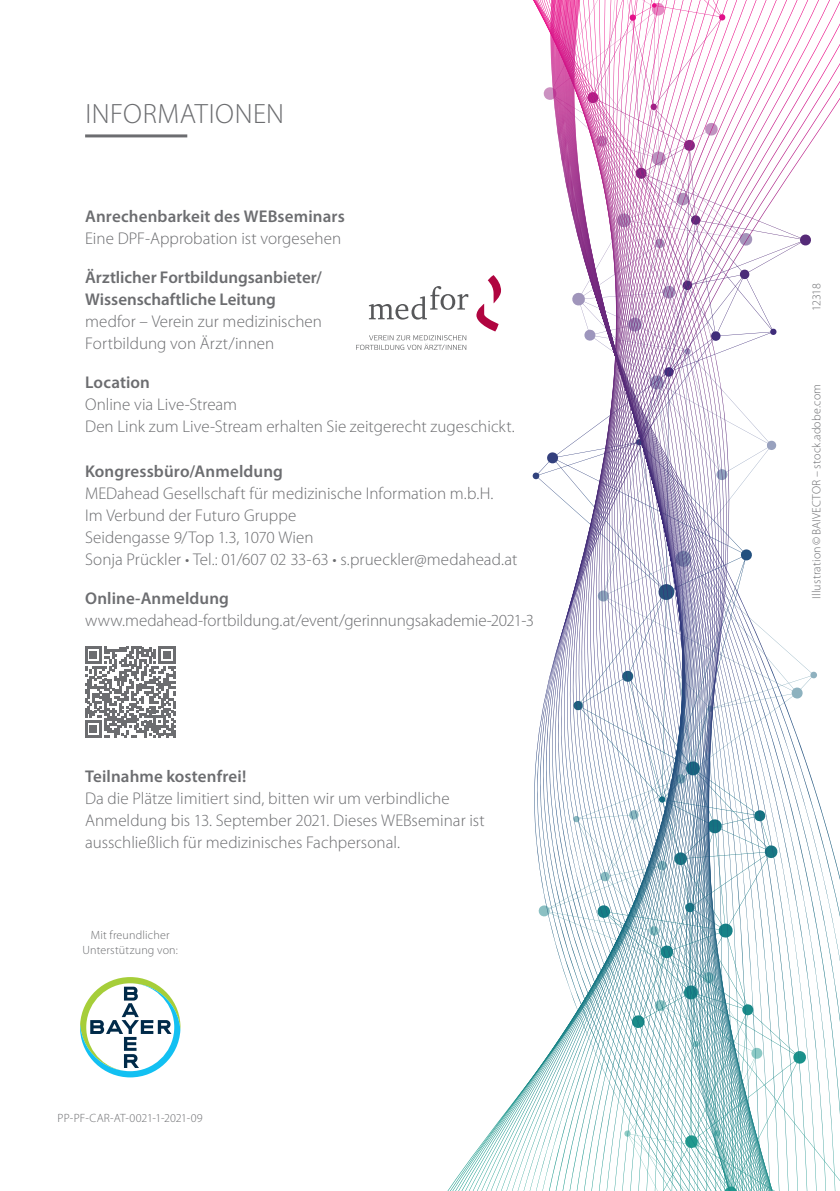
<style>
.page{position:relative;width:840px;height:1191px;background:#fff}
.page>*{position:absolute;margin:0;border:0;box-sizing:border-box;transform-origin:0 0}
.t1{font:300 28px "Myriad Pro";letter-spacing:.02em;color:#6c6d70}
.t2{font:300 17px/22px "Myriad Pro";color:#6c6d70}
.t3{font:600 17px/22px "Myriad Pro";letter-spacing:.005em;color:#6c6d70}
.t4{font:300 12px/15px "Myriad Pro";letter-spacing:.015em;color:#6c6d70;text-align:center}
</style>
<div class="page">
<svg style="left:535px;top:0;width:7px;height:1191px"></svg>
<svg style="left:542px;top:0;width:6px;height:1191px"></svg>
<svg style="left:551px;top:1114px;width:283px;height:77px"></svg>
<svg style="left:551px;top:1022px;width:288px;height:92px"></svg>
<svg style="left:560px;top:961px;width:279px;height:61px"></svg>
<svg style="left:550px;top:917px;width:289px;height:44px"></svg>
<svg style="left:550px;top:880px;width:289px;height:37px"></svg>
<svg style="left:549px;top:0;width:290px;height:880px"></svg>
<svg style="left:476px;top:275px;width:25px;height:56px"></svg>
<svg style="left:368px;top:286px;width:100px;height:33px"></svg>
<svg style="left:356px;top:335px;width:110px;height:15px"></svg>
<svg style="left:80px;top:977px;width:100px;height:100px"></svg>
<svg style="left:85px;top:647px;width:91px;height:91px"></svg>
<hr style="left:85px;top:134px;width:102px;height:3px;background:#6c6d70">
<h1 class="t1" style="left:85px;top:98px;width:200px">INFORMATIONEN</h1>
<p class="t3" style="left:85px;top:205px;width:261px">Anrechenbarkeit des WEBseminars</p>
<p class="t2" style="left:85px;top:228px;width:257px">Eine DPF-Approbation ist vorgesehen</p>
<p class="t3" style="left:85px;top:266px;width:238px">Ärztlicher Fortbildungsanbieter/<br>Wissenschaftliche Leitung</p>
<p class="t2" style="left:85px;top:311px;width:238px">medfor – Verein zur medizinischen<br>Fortbildung von Ärzt/innen</p>
<p class="t3" style="left:85px;top:371px;width:66px">Location</p>
<p class="t2" style="left:85px;top:394px;width:431px">Online via Live-Stream<br>Den Link zum Live-Stream erhalten Sie zeitgerecht zugeschickt.</p>
<p class="t3" style="left:85px;top:460px;width:199px">Kongressbüro/Anmeldung</p>
<p class="t2" style="left:85px;top:482px;width:433px">MEDahead Gesellschaft für medizinische Information m.b.H.<br>Im Verbund der Futuro Gruppe<br>Seidengasse 9/Top 1.3, 1070 Wien<br>Sonja Prückler • Tel.: 01/607 02 33-63 • s.prueckler@medahead.at</p>
<p class="t3" style="left:85px;top:587px;width:145px">Online-Anmeldung</p>
<p class="t2" style="left:85px;top:609px;width:450px">www.medahead-fortbildung.at/event/gerinnungsakademie-2021-3</p>
<p class="t3" style="left:85px;top:765px;width:163px">Teilnahme kostenfrei!</p>
<p class="t2" style="left:85px;top:788px;width:401px">Da die Plätze limitiert sind, bitten wir um verbindliche<br>Anmeldung bis 13. September 2021. Dieses WEBseminar ist ausschließlich für medizinisches Fachpersonal.</p>
<p class="t4" style="left:83px;top:927px;width:97px">Mit freundlicher<br>Unterstützung von:</p>
<p class="t4" style="left:58px;top:1110px;width:147px">PP-PF-CAR-AT-0021-1-2021-09</p>
<p class="t4" style="left:808px;top:311px;width:29px;rotate:-90deg">12318</p>
<p class="t4" style="left:808px;top:598px;width:216px;rotate:-90deg">Illustration©BAIVECTOR – stock.adobe.com</p>
</div>
